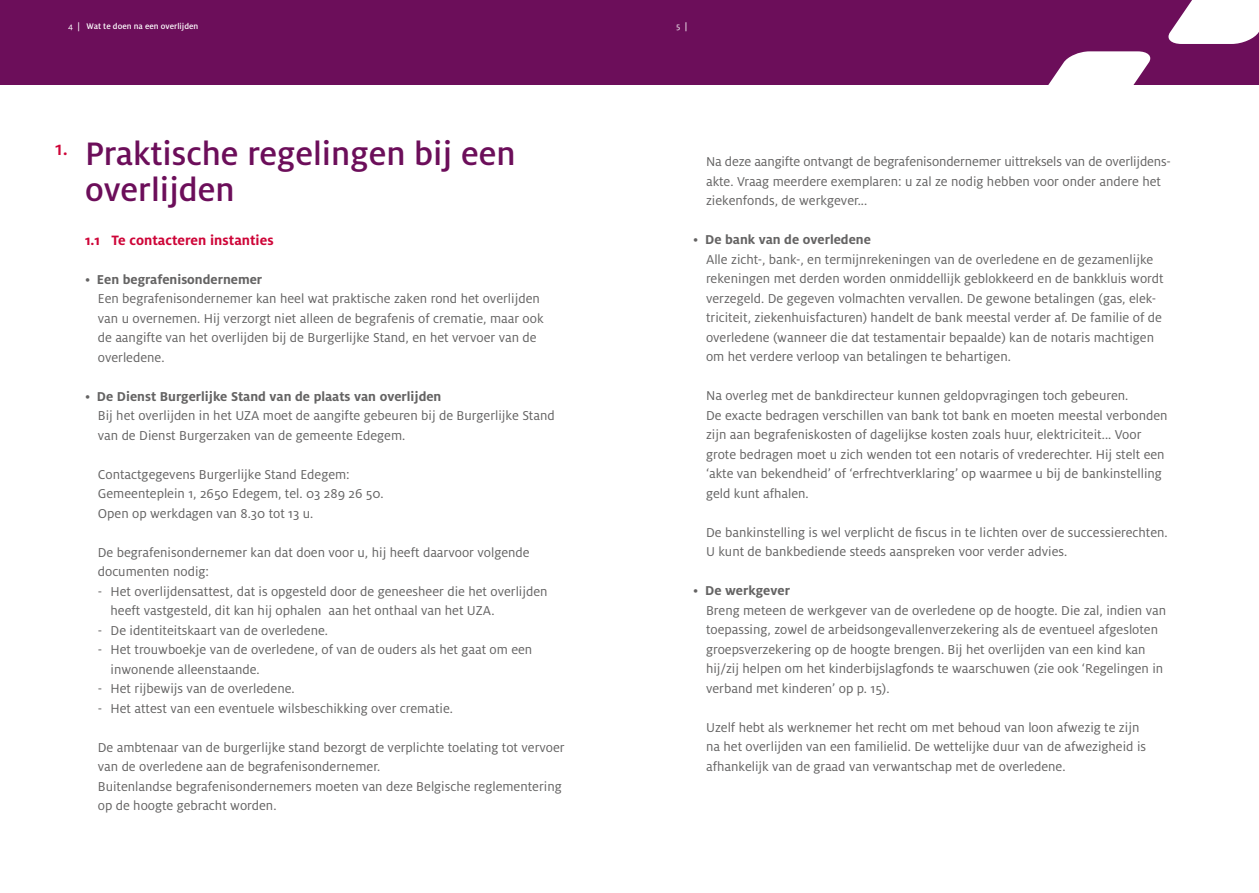
<style>
.page{position:relative;width:1259px;height:893px;background:#fff}
.page>*{position:absolute;margin:0;border:0;box-sizing:border-box;transform-origin:0 0}
.t1{font:500 36px/36px "Milo OT";color:#6c0e5a}
.t2{font:700 15px "Milo OT";color:#ce0538}
.t3{font:14.25px/19.5px "Milo OT";color:#646363}
.t4{font:500 9px "Milo OT";color:#fff}
.t5{font:9px "Milo OT";color:#fff}
.s1{font-weight:400}
.s2{font-weight:500}
.s3{font-weight:700}
</style>
<div class="page">
<div style="left:629px;top:0;width:630px;height:85px;background:#6c0e5a"></div>
<svg style="left:1048px;top:51px;width:103px;height:34px"></svg>
<svg style="left:1168px;top:0;width:91px;height:44px;background:#eadde8"></svg>
<div style="left:0;top:0;width:629px;height:85px;background:#6c0e5a"></div>
<p class="t4" style="left:68px;top:21px;width:132px"><span class="s1">4</span> | Wat te doen na een overlijden</p>
<p class="t5" style="left:676px;top:21px;width:13px">5 <span class="s2">|</span></p>
<h1 class="t1" style="left:85px;top:136px;width:432px;text-indent:-30px"><sup>1.</sup> Praktische regelingen bij een overlijden</h1>
<p class="t2" style="left:85px;top:231px;width:190px">1.1 Te contacteren instanties</p>
<p class="t3" style="left:98px;top:269px;width:447px;text-indent:-13px">• <span class="s3">Een begrafenisondernemer<br></span>Een begrafenisondernemer kan heel wat praktische zaken rond het overlijden van u overnemen. Hij verzorgt niet alleen de begrafenis of crematie, maar ook de aangifte van het overlijden bij de Burgerlijke Stand, en het vervoer van de overledene.</p>
<p class="t3" style="left:98px;top:386px;width:458px;text-indent:-13px">• <span class="s3">De Dienst Burgerlijke Stand van de plaats van overlijden<br></span>Bij het overlijden in het UZA moet de aangifte gebeuren bij de Burgerlijke Stand van de Dienst Burgerzaken van de gemeente Edegem.</p>
<p class="t3" style="left:98px;top:464px;width:287px">Contactgegevens Burgerlijke Stand Edegem:<br>Gemeenteplein 1, 2650 Edegem, tel. 03 289 26 50.<br>Open op werkdagen van 8.30 tot 13 u.</p>
<p class="t3" style="left:98px;top:542px;width:433px">De begrafenisondernemer kan dat doen voor u, hij heeft daarvoor volgende documenten nodig:</p>
<p class="t3" style="left:111px;top:581px;width:438px;text-indent:-13px">- Het overlijdensattest, dat is opgesteld door de geneesheer die het overlijden heeft vastgesteld, dit kan hij ophalen aan het onthaal van het UZA.</p>
<p class="t3" style="left:98px;top:620px;width:232px">- De identiteitskaart van de overledene.</p>
<p class="t3" style="left:111px;top:640px;width:423px;text-indent:-13px">- Het trouwboekje van de overledene, of van de ouders als het gaat om een inwonende alleenstaande.</p>
<p class="t3" style="left:98px;top:679px;width:198px">- Het rijbewijs van de overledene.</p>
<p class="t3" style="left:98px;top:698px;width:357px">- Het attest van een eventuele wilsbeschikking over crematie.</p>
<p class="t3" style="left:98px;top:737px;width:468px">De ambtenaar van de burgerlijke stand bezorgt de verplichte toelating tot vervoer van de overledene aan de begrafenisondernemer.<br>Buitenlandse begrafenisondernemers moeten van deze Belgische reglementering op de hoogte gebracht worden.</p>
<p class="t3" style="left:706px;top:152px;width:466px">Na deze aangifte ontvangt de begrafenisondernemer uittreksels van de overlijdens&shy;akte. Vraag meerdere exemplaren: u zal ze nodig hebben voor onder andere het ziekenfonds, de werkgever...</p>
<p class="t3" style="left:706px;top:230px;width:459px;text-indent:-13px">• <span class="s3">De bank van de overledene<br></span>Alle zicht-, bank-, en termijnrekeningen van de overledene en de gezamenlijke rekeningen met derden worden onmiddellijk geblokkeerd en de bankkluis wordt verzegeld. De gegeven volmachten vervallen. De gewone betalingen (gas, elek&shy;triciteit, ziekenhuisfacturen) handelt de bank meestal verder af. De familie of de overledene (wanneer die dat testamentair bepaalde) kan de notaris machtigen om het verdere verloop van betalingen te behartigen.</p>
<p class="t3" style="left:706px;top:386px;width:463px">Na overleg met de bankdirecteur kunnen geldopvragingen toch gebeuren.<br>De exacte bedragen verschillen van bank tot bank en moeten meestal verbonden zijn aan begrafeniskosten of dagelijkse kosten zoals huur, elektriciteit... Voor grote bedragen moet u zich wenden tot een notaris of vrederechter. Hij stelt een ‘akte van bekendheid’ of ‘erfrechtverklaring’ op waarmee u bij de bankinstelling geld kunt afhalen.</p>
<p class="t3" style="left:706px;top:523px;width:463px">De bankinstelling is wel verplicht de fiscus in te lichten over de successierechten.<br>U kunt de bankbediende steeds aanspreken voor verder advies.</p>
<p class="t3" style="left:706px;top:581px;width:461px;text-indent:-13px">• <span class="s3">De werkgever<br></span>Breng meteen de werkgever van de overledene op de hoogte. Die zal, indien van toepassing, zowel de arbeidsongevallenverzekering als de eventueel afgesloten groepsverzekering op de hoogte brengen. Bij het overlijden van een kind kan hij/zij helpen om het kinderbijslagfonds te waarschuwen (zie ook ‘Regelingen in verband met kinderen’ op p. 15).</p>
<p class="t3" style="left:706px;top:718px;width:441px">Uzelf hebt als werknemer het recht om met behoud van loon afwezig te zijn na het overlijden van een familielid. De wettelijke duur van de afwezigheid is afhankelijk van de graad van verwantschap met de overledene.</p>
</div>
